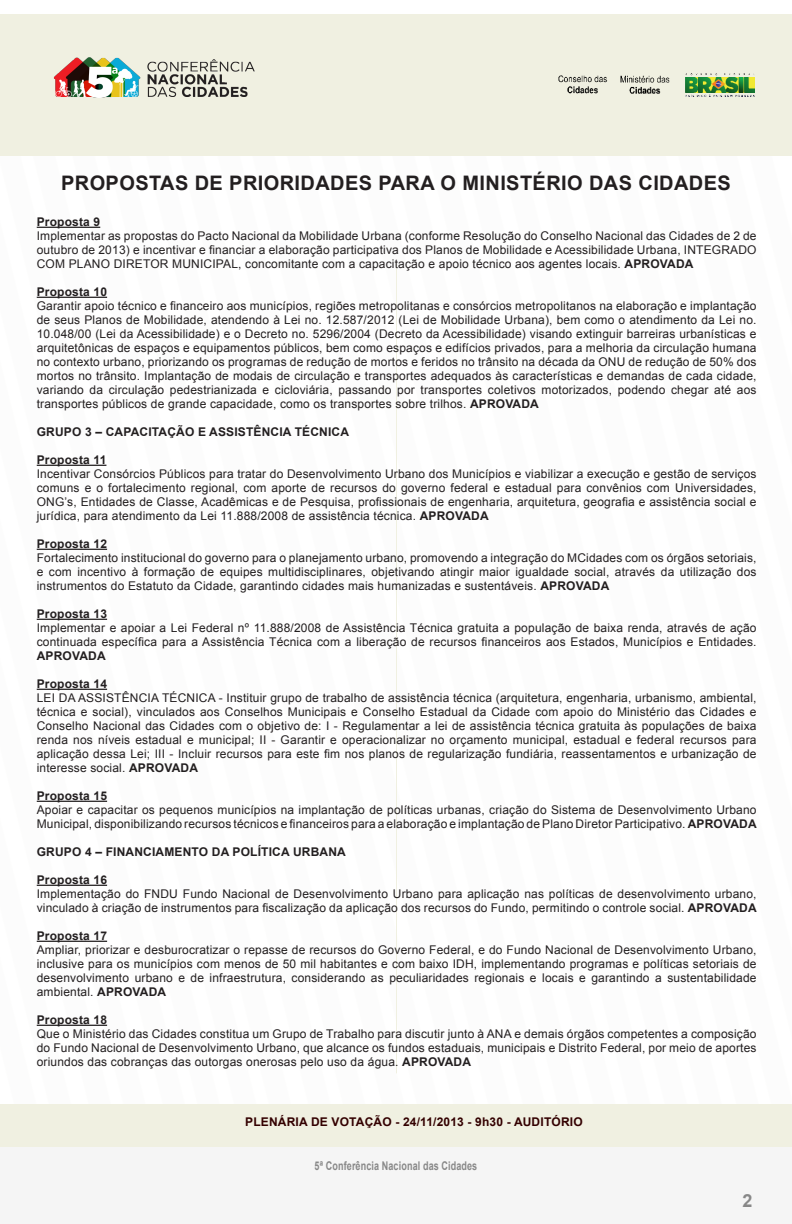
<style>
.page{position:relative;width:792px;height:1224px;background:#fff}
.page>*{position:absolute;margin:0;border:0;box-sizing:border-box;transform-origin:0 0}
.t1{font:700 20px "Arial";letter-spacing:.02em;color:#231f20}
.t2{font:700 18px "Arial";color:#888}
.t3{font:12px/14px "Arial";letter-spacing:.015em;color:#231f20;text-align:justify}
.t4{font:700 12px "Arial";letter-spacing:.015em;color:#231f20}
.t5{font:700 12px "Arial";letter-spacing:.015em;color:#300}
.t6{font:700 12px "Arial";letter-spacing:.015em;color:#888;scale:.75 1}
.s1{font-weight:700}
</style>
<div class="page">
<div style="left:0;top:14px;width:792px;height:142px;background:#f0f0e1"></div>
<img style="left:559px;top:74px;width:196px;height:23px">
<img style="left:53px;top:57px;width:202px;height:41px">
<div style="left:0;top:1116px;width:792px;height:108px;background:#f5f5f5"></div>
<hr style="left:396px;top:262px;width:1px;height:811px;background:#f0f0e1">
<hr style="left:37px;top:227px;width:63px;height:1px;background:#231f20">
<hr style="left:37px;top:297px;width:70px;height:1px;background:#231f20">
<hr style="left:37px;top:465px;width:69px;height:1px;background:#231f20">
<hr style="left:37px;top:549px;width:70px;height:1px;background:#231f20">
<hr style="left:37px;top:619px;width:70px;height:1px;background:#231f20">
<hr style="left:37px;top:689px;width:70px;height:1px;background:#231f20">
<hr style="left:37px;top:801px;width:70px;height:1px;background:#231f20">
<hr style="left:37px;top:885px;width:70px;height:1px;background:#231f20">
<hr style="left:37px;top:941px;width:70px;height:1px;background:#231f20">
<hr style="left:37px;top:1025px;width:70px;height:1px;background:#231f20">
<div style="left:0;top:1105px;width:792px;height:42px;background:#f0f0e1"></div>
<h1 class="t1" style="left:61px;top:170px;width:671px">PROPOSTAS DE PRIORIDADES PARA O MINISTÉRIO DAS CIDADES</h1>
<p class="t4" style="left:37px;top:214px;width:65px">Proposta 9</p>
<p class="t3" style="left:37px;top:229px;width:721px">Implementar as propostas do Pacto Nacional da Mobilidade Urbana (conforme Resolução do Conselho Nacional das Cidades de 2 de outubro de 2013) e incentivar e financiar a elaboração participativa dos Planos de Mobilidade e Acessibilidade Urbana, INTEGRADO COM PLANO DIRETOR MUNICIPAL, concomitante com a capacitação e apoio técnico aos agentes locais. <span class="s1">APROVADA</span></p>
<p class="t4" style="left:37px;top:284px;width:72px">Proposta 10</p>
<p class="t3" style="left:37px;top:299px;width:721px">Garantir apoio técnico e financeiro aos municípios, regiões metropolitanas e consórcios metropolitanos na elaboração e implantação de seus Planos de Mobilidade, atendendo à Lei no. 12.587/2012 (Lei de Mobilidade Urbana), bem como o atendimento da Lei no.<br>10.048/00 (Lei da Acessibilidade) e o Decreto no. 5296/2004 (Decreto da Acessibilidade) visando extinguir barreiras urbanísticas e arquitetônicas de espaços e equipamentos públicos, bem como espaços e edifícios privados, para a melhoria da circulação humana no contexto urbano, priorizando os programas de redução de mortos e feridos no trânsito na década da ONU de redução de 50% dos mortos no trânsito. Implantação de modais de circulação e transportes adequados às características e demandas de cada cidade, variando da circulação pedestrianizada e cicloviária, passando por transportes coletivos motorizados, podendo chegar até aos transportes públicos de grande capacidade, como os transportes sobre trilhos. <span class="s1">APROVADA</span></p>
<p class="t4" style="left:37px;top:424px;width:314px">GRUPO 3 – CAPACITAÇÃO E ASSISTÊNCIA TÉCNICA</p>
<p class="t4" style="left:37px;top:452px;width:71px">Proposta 11</p>
<p class="t3" style="left:37px;top:467px;width:721px">Incentivar Consórcios Públicos para tratar do Desenvolvimento Urbano dos Municípios e viabilizar a execução e gestão de serviços comuns e o fortalecimento regional, com aporte de recursos do governo federal e estadual para convênios com Universidades, ONG’s, Entidades de Classe, Acadêmicas e de Pesquisa, profissionais de engenharia, arquitetura, geografia e assistência social e jurídica, para atendimento da Lei 11.888/2008 de assistência técnica. <span class="s1">APROVADA</span></p>
<p class="t4" style="left:37px;top:536px;width:72px">Proposta 12</p>
<p class="t3" style="left:37px;top:551px;width:721px">Fortalecimento institucional do governo para o planejamento urbano, promovendo a integração do MCidades com os órgãos setoriais, e com incentivo à formação de equipes multidisciplinares, objetivando atingir maior igualdade social, através da utilização dos instrumentos do Estatuto da Cidade, garantindo cidades mais humanizadas e sustentáveis. <span class="s1">APROVADA</span></p>
<p class="t4" style="left:37px;top:606px;width:72px">Proposta 13</p>
<p class="t3" style="left:37px;top:621px;width:721px">Implementar e apoiar a Lei Federal nº 11.888/2008 de Assistência Técnica gratuita a população de baixa renda, através de ação continuada específica para a Assistência Técnica com a liberação de recursos financeiros aos Estados, Municípios e Entidades.</p>
<p class="t4" style="left:37px;top:648px;width:70px">APROVADA</p>
<p class="t4" style="left:37px;top:676px;width:72px">Proposta 14</p>
<p class="t3" style="left:37px;top:691px;width:721px">LEI DA ASSISTÊNCIA TÉCNICA - Instituir grupo de trabalho de assistência técnica (arquitetura, engenharia, urbanismo, ambiental, técnica e social), vinculados aos Conselhos Municipais e Conselho Estadual da Cidade com apoio do Ministério das Cidades e Conselho Nacional das Cidades com o objetivo de: I - Regulamentar a lei de assistência técnica gratuita às populações de baixa renda nos níveis estadual e municipal; II - Garantir e operacionalizar no orçamento municipal, estadual e federal recursos para aplicação dessa Lei; III - Incluir recursos para este fim nos planos de regularização fundiária, reassentamentos e urbanização de interesse social. <span class="s1">APROVADA</span></p>
<p class="t4" style="left:37px;top:788px;width:72px">Proposta 15</p>
<p class="t3" style="left:37px;top:803px;width:721px">Apoiar e capacitar os pequenos municípios na implantação de políticas urbanas, criação do Sistema de Desenvolvimento Urbano<br>Municipal, disponibilizando recursos técnicos e financeiros para a elaboração e implantação de Plano Diretor Participativo. <span class="s1">APROVADA</span></p>
<p class="t4" style="left:37px;top:844px;width:311px">GRUPO 4 – FINANCIAMENTO DA POLÍTICA URBANA</p>
<p class="t4" style="left:37px;top:872px;width:72px">Proposta 16</p>
<p class="t3" style="left:37px;top:887px;width:721px">Implementação do FNDU Fundo Nacional de Desenvolvimento Urbano para aplicação nas políticas de desenvolvimento urbano, vinculado à criação de instrumentos para fiscalização da aplicação dos recursos do Fundo, permitindo o controle social. <span class="s1">APROVADA</span></p>
<p class="t4" style="left:37px;top:928px;width:72px">Proposta 17</p>
<p class="t3" style="left:37px;top:943px;width:721px">Ampliar, priorizar e desburocratizar o repasse de recursos do Governo Federal, e do Fundo Nacional de Desenvolvimento Urbano, inclusive para os municípios com menos de 50 mil habitantes e com baixo IDH, implementando programas e políticas setoriais de desenvolvimento urbano e de infraestrutura, considerando as peculiaridades regionais e locais e garantindo a sustentabilidade ambiental. <span class="s1">APROVADA</span></p>
<p class="t4" style="left:37px;top:1012px;width:72px">Proposta 18</p>
<p class="t3" style="left:37px;top:1027px;width:721px">Que o Ministério das Cidades constitua um Grupo de Trabalho para discutir junto à ANA e demais órgãos competentes a composição do Fundo Nacional de Desenvolvimento Urbano, que alcance os fundos estaduais, municipais e Distrito Federal, por meio de aportes oriundos das cobranças das outorgas onerosas pelo uso da água. <span class="s1">APROVADA</span></p>
<p class="t5" style="left:245px;top:1113px;width:339px">PLENÁRIA DE VOTAÇÃO - 24/11/2013 - 9h30 - AUDITÓRIO</p>
<p class="t6" style="left:315px;top:1158px;width:218px">5ª Conferência Nacional das Cidades</p>
<h2 class="t2" style="left:742px;top:1188px;width:12px">2</h2>
</div>
